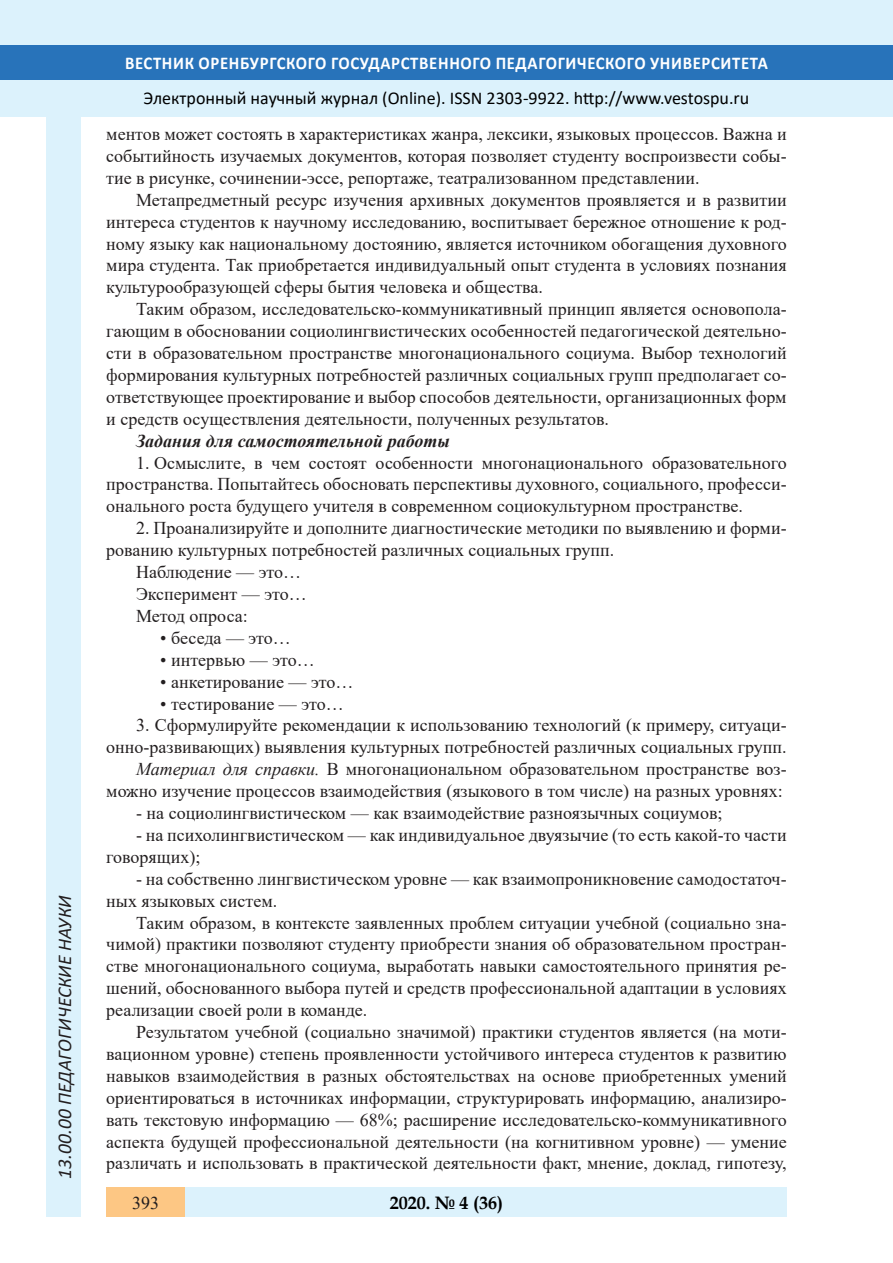
<style>
.page{position:relative;width:893px;height:1263px;background:#fff}
.page>*{position:absolute;margin:0;border:0;box-sizing:border-box;transform-origin:0 0}
.t1{font:italic 19.5px "Calibri";color:#231f20}
.Стиль2{font:18px/21.9px "Times New Roman";color:#231f20;text-align:justify}
.t2{font:18px "Calibri";color:#000}
.t3{font:700 18px "Calibri";letter-spacing:.04em;color:#fff;scale:.93 1}
.Стиль2-2{font:italic 700 18px "Times New Roman";color:#231f20}
.t4{font:700 18px "Book Antiqua";color:#000}
.s1{font-style:italic}
</style>
<div class="page">
<div style="left:0;top:0;width:893px;height:116px;background:#dcf2fc"></div>
<div style="left:0;top:45px;width:893px;height:34px;background:#2873ba"></div>
<div style="left:47px;top:116px;width:34px;height:1101px;background:#dcf2fc"></div>
<div style="left:106px;top:1188px;width:681px;height:29px;background:#dcf2fc"></div>
<div style="left:106px;top:1188px;width:79px;height:29px;background:#fdc784"></div>
<p class="t1" style="left:51px;top:1179px;width:285px;rotate:-90deg">13.00.00 ПЕДАГОГИЧЕСКИЕ НАУКИ</p>
<p class="t1" style="left:51px;top:1105px;width:206px;rotate:-90deg">БИОЛОГИЧЕСКИЕ НАУКИ</p>
<p class="t1" style="left:51px;top:1179px;width:11px;rotate:-90deg">0</p>
<p class="t3" style="left:125px;top:50px;width:693px">ВЕСТНИК ОРЕНБУРГСКОГО ГОСУДАРСТВЕННОГО ПЕДАГОГИЧЕСКОГО УНИВЕРСИТЕТА</p>
<p class="t2" style="left:144px;top:85px;width:607px">Электронный научный журнал (Online). ISSN 2303-9922. http://www.vestospu.ru</p>
<p class="t2" style="left:583px;top:85px;width:13px">t</p>
<p class="Стиль2" style="left:106px;top:122px;width:682px">ментов может состоять в характеристиках жанра, лексики, языковых процессов. Важна и событийность изучаемых документов, которая позволяет студенту воспроизвести собы&shy;тие в рисунке, сочинении-эссе, репортаже, театрализованном представлении.</p>
<p class="Стиль2" style="left:106px;top:188px;width:682px;text-indent:30px">Метапредметный ресурс изучения архивных документов проявляется и в развитии интереса студентов к научному исследованию, воспитывает бережное отношение к род&shy;ному языку как национальному достоянию, является источником обогащения духовного мира студента. Так приобретается индивидуальный опыт студента в условиях познания культурообразующей сферы бытия человека и общества.</p>
<p class="Стиль2" style="left:106px;top:298px;width:682px;text-indent:30px">Таким образом, исследовательско-коммуникативный принцип является основопола&shy;гающим в обосновании социолингвистических особенностей педагогической деятельно&shy;сти в образовательном пространстве многонационального социума. Выбор технологий формирования культурных потребностей различных социальных групп предполагает со&shy;ответствующее проектирование и выбор способов деятельности, организационных форм и средств осуществления деятельности, полученных результатов.</p>
<p class="Стиль2-2" style="left:136px;top:428px;width:315px">Задания для самостоятельной работы</p>
<p class="Стиль2" style="left:106px;top:451px;width:682px;text-indent:30px">1. Осмыслите, в чем состоят особенности многонационального образовательного пространства. Попытайтесь обосновать перспективы духовного, социального, професси&shy;онального роста будущего учителя в современном социокультурном пространстве.</p>
<p class="Стиль2" style="left:106px;top:517px;width:682px;text-indent:30px">2. Проанализируйте и дополните диагностические методики по выявлению и форми&shy;рованию культурных потребностей различных социальных групп.</p>
<p class="Стиль2" style="left:136px;top:560px;width:166px">Наблюдение — это…</p>
<p class="Стиль2" style="left:136px;top:582px;width:172px">Эксперимент — это…</p>
<p class="Стиль2" style="left:136px;top:604px;width:113px">Метод опроса:</p>
<p class="Стиль2" style="left:160px;top:626px;width:132px">• беседа — это…</p>
<p class="Стиль2" style="left:160px;top:648px;width:156px">• интервью — это…</p>
<p class="Стиль2" style="left:160px;top:670px;width:195px">• анкетирование — это…</p>
<p class="Стиль2" style="left:160px;top:692px;width:185px">• тестирование — это…</p>
<p class="Стиль2" style="left:106px;top:714px;width:682px;text-align:right">3. Сформулируйте рекомендации к использованию технологий (к примеру, ситуаци&shy;онно-развивающих) выявления культурных потребностей различных социальных групп.</p>
<p class="Стиль2" style="left:106px;top:758px;width:682px;text-align:right"><span class="s1">Материал для справки.</span> В многонациональном образовательном пространстве воз&shy;можно изучение процессов взаимодействия (языкового в том числе) на разных уровнях:</p>
<p class="Стиль2" style="left:136px;top:801px;width:588px">- на социолингвистическом — как взаимодействие разноязычных социумов;</p>
<p class="Стиль2" style="left:106px;top:823px;width:682px;text-indent:30px">- на психолингвистическом — как индивидуальное двуязычие (то есть какой-то части говорящих);</p>
<p class="Стиль2" style="left:106px;top:867px;width:682px;text-indent:30px">- на собственно лингвистическом уровне — как взаимопроникновение самодостаточ&shy;ных языковых систем.</p>
<p class="Стиль2" style="left:106px;top:911px;width:682px;text-indent:30px">Таким образом, в контексте заявленных проблем ситуации учебной (социально зна&shy;чимой) практики позволяют студенту приобрести знания об образовательном простран&shy;стве многонационального социума, выработать навыки самостоятельного принятия ре&shy;шений, обоснованного выбора путей и средств профессиональной адаптации в условиях реализации своей роли в команде.</p>
<p class="Стиль2" style="left:106px;top:1020px;width:682px;text-indent:30px">Результатом учебной (социально значимой) практики студентов является (на моти&shy;вационном уровне) степень проявленности устойчивого интереса студентов к развитию навыков взаимодействия в разных обстоятельствах на основе приобретенных умений ориентироваться в источниках информации, структурировать информацию, анализиро&shy;вать текстовую информацию — 68%; расширение исследовательско-коммуникативного аспекта будущей профессиональной деятельности (на когнитивном уровне) — умение различать и использовать в практической деятельности факт, мнение, доклад, гипотезу,</p>
<p class="t4" style="left:390px;top:1190px;width:115px">2020. № 4 (36)</p>
<p class="Стиль2" style="left:132px;top:1191px;width:28px">393</p>
<p class="t4" style="left:408px;top:1190px;width:19px">18</p>
<p class="t4" style="left:460px;top:1190px;width:30px">2 2</p>
</div>
